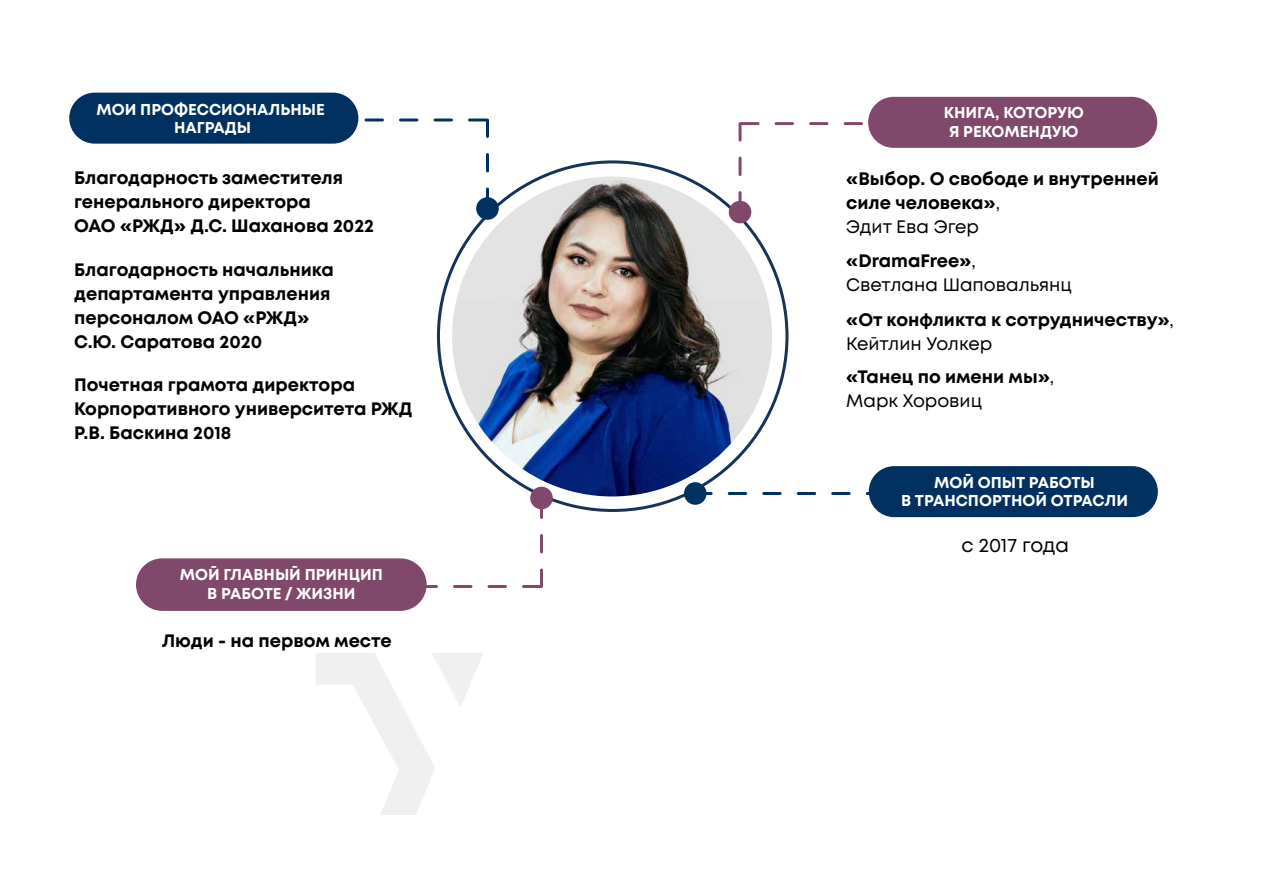
<style>
.page{position:relative;width:1269px;height:891px;background:#fff}
.page>*{position:absolute;margin:0;border:0;box-sizing:border-box;transform-origin:0 0}
.t1{font:19.5px "Mont";letter-spacing:-.01em;color:#000}
.t2{font:700 18px/24px "Mont";color:#000}
.t3{font:18px/24px "Mont";color:#000}
.t4{font:700 15.75px/18.9px "Mont";color:#fff;text-align:center}
.s1{font-weight:400}
.s2{font-weight:700}
</style>
<div class="page">
<div style="left:868px;top:97px;width:289px;height:51px;background:#80486a;border-radius:25px"></div>
<svg style="left:316px;top:653px;width:167px;height:162px"></svg>
<div style="left:729px;top:201px;width:22px;height:22px;background:#80486a;border-radius:50%"></div>
<svg style="left:739px;top:122px;width:301px;height:90px"></svg>
<div style="left:530px;top:487px;width:23px;height:22px;background:#80486a;border-radius:50%"></div>
<svg style="left:412px;top:498px;width:131px;height:90px"></svg>
<div style="left:476px;top:197px;width:23px;height:23px;background:#003160;border-radius:50%"></div>
<svg style="left:341px;top:118px;width:148px;height:90px"></svg>
<div style="left:137px;top:559px;width:289px;height:51px;background:#80486a;border-radius:25px"></div>
<div style="left:136px;top:558px;width:291px;height:53px;border:2px solid #80486a;border-radius:25px"></div>
<div style="left:869px;top:466px;width:289px;height:51px;background:#003160;border-radius:25px"></div>
<img style="left:452px;top:177px;width:320px;height:319px;border-radius:160px">
<div style="left:69px;top:93px;width:289px;height:51px;background:#003160;border-radius:25px"></div>
<svg style="left:707px;top:492px;width:162px;height:3px"></svg>
<div style="left:684px;top:482px;width:23px;height:23px;background:#003160;border-radius:50%"></div>
<p class="t4" style="left:97px;top:100px;width:230px">МОИ ПРОФЕССИОНАЛЬНЫЕ<br>НАГРАДЫ</p>
<p class="t2" style="left:74px;top:166px;width:301px">Благодарность заместителя генерального директора<br>ОАО «РЖД» Д.С. Шаханова 2022</p>
<p class="t2" style="left:74px;top:258px;width:261px">Благодарность начальника департамента управления персоналом ОАО «РЖД»<br>С.Ю. Саратова 2020</p>
<p class="t2" style="left:74px;top:373px;width:340px">Почетная грамота директора<br>Корпоративного университета РЖД<br>Р.В. Баскина 2018</p>
<p class="t4" style="left:180px;top:565px;width:205px">МОЙ ГЛАВНЫЙ ПРИНЦИП<br>В РАБОТЕ / ЖИЗНИ</p>
<p class="t2" style="left:162px;top:628px;width:232px">Люди - на первом месте</p>
<p class="t4" style="left:944px;top:103px;width:142px">КНИГА, КОТОРУЮ<br>Я РЕКОМЕНДУЮ</p>
<p class="t2" style="left:846px;top:166px;width:314px">«Выбор. О свободе и внутренней силе человека»<span class="s1">,<br>Эдит Ева Эгер</span></p>
<p class="t3" style="left:846px;top:249px;width:227px"><span class="s2">«DramaFree»</span>,<br>Светлана Шаповальянц</p>
<p class="t2" style="left:846px;top:307px;width:329px">«От конфликта к сотрудничеству»<span class="s1">,<br>Кейтлин Уолкер</span></p>
<p class="t2" style="left:846px;top:364px;width:209px">«Танец по имени мы»<span class="s1">,<br>Марк Хоровиц</span></p>
<p class="t4" style="left:901px;top:473px;width:228px">МОЙ ОПЫТ РАБОТЫ<br>В ТРАНСПОРТНОЙ ОТРАСЛИ</p>
<p class="t1" style="left:962px;top:533px;width:109px">с 2017 года</p>
</div>
